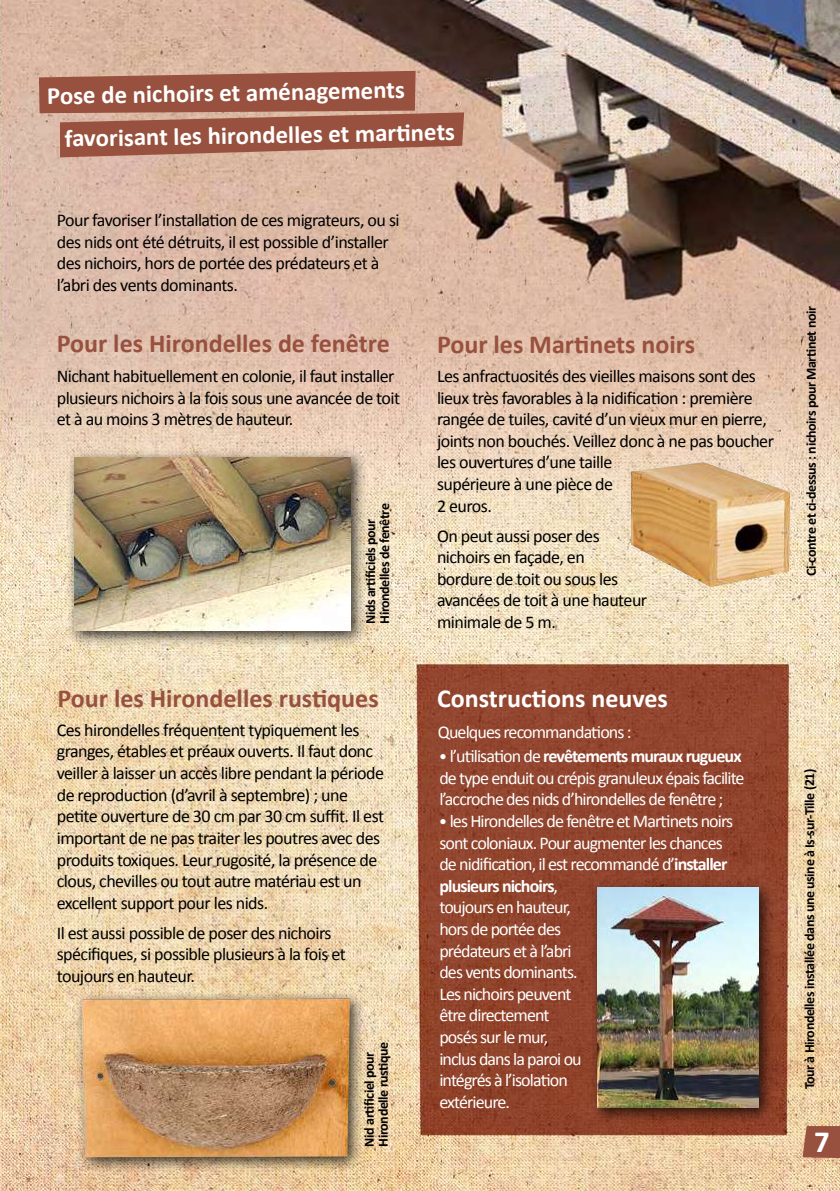
<style>
.page{position:relative;width:840px;height:1191px;background:#fff}
.page>*{position:absolute;margin:0;border:0;box-sizing:border-box;transform-origin:0 0}
.t1{font:700 30.8px "Calibri";color:#fff}
.t2{font:700 26px "Calibri";color:#98513e}
.t3{font:700 26px "Calibri";color:#fff}
.t4{font:700 24.8px/42.8px "Calibri";color:#fff}
.t5{font:18px/21.6px "Calibri";letter-spacing:-.03em;color:#000}
.t6{font:18px/21.6px "Calibri";letter-spacing:-.05em;color:#fff}
.t7{font:700 14px/14px "Calibri";letter-spacing:-.03em;color:#020000}
.s1{font-style:italic;font-size:12px}
.s2{font-weight:700}
</style>
<div class="page">
<img style="left:0;top:0;width:839px;height:1191px">
<div style="left:66px;top:449px;width:301px;height:198px;background:#000;opacity:.75"></div>
<img style="left:74px;top:457px;width:276px;height:174px">
<svg style="left:39px;top:71px;width:425px;height:86px;background:#a66754"></svg>
<img style="left:630px;top:462px;width:159px;height:125px">
<div style="left:73px;top:989px;width:292px;height:184px;background:#000;opacity:.75"></div>
<img style="left:81px;top:997px;width:269px;height:160px">
<div style="left:589px;top:879px;width:185px;height:245px;background:#000;opacity:.75"></div>
<img style="left:597px;top:887px;width:161px;height:220px">
<svg style="left:802px;top:1126px;width:37px;height:32px"></svg>
<h3 class="t4" style="left:64px;top:74px;width:391px;text-indent:-17px;rotate:-1deg">Pose de nichoirs et aménagements favorisant les hirondelles et marti nets</h3>
<p class="t5" style="left:57px;top:209px;width:344px">Pour favoriser l’installation de ces migrateurs, ou si des nids ont été détruits, il est possible d’installer des nichoirs, hors de portée des prédateurs et à l’abri des vents dominants.</p>
<h2 class="t2" style="left:57px;top:326px;width:334px">Pour les Hirondelles de fenêtre</h2>
<p class="t5" style="left:57px;top:365px;width:345px">Nichant habituellement en colonie, il faut installer plusieurs nichoirs à la fois sous une avancée de toit et à au moins 3 mètres de hauteur.</p>
<p class="t7" style="left:363px;top:624px;width:122px;rotate:-90deg">Nids artificiels pour<br>Hirondelles de fenêtre</p>
<h2 class="t2" style="left:57px;top:681px;width:322px">Pour les Hirondelles rustiques</h2>
<p class="t5" style="left:57px;top:719px;width:329px">Ces hirondelles fréquentent typiquement les granges, étables et préaux ouverts. Il faut donc veiller à laisser un accès libre pendant la période de reproduction (d’avril à septembre) ; une petite ouverture de 30 cm par 30 cm suffit. Il est important de ne pas traiter les poutres avec des produits toxiques. Leur rugosité, la présence de clous, chevilles ou tout autre matériau est un excellent support pour les nids.</p>
<p class="t5" style="left:57px;top:922px;width:290px">Il est aussi possible de poser des nichoirs spécifiques, si possible plusieurs à la fois et toujours en hauteur.</p>
<p class="t7" style="left:362px;top:1146px;width:106px;rotate:-90deg">Nid artificiel pour<br>Hirondelle rustique</p>
<h2 class="t2" style="left:437px;top:328px;width:259px">Pour les Martinets noirs</h2>
<p class="t5" style="left:437px;top:365px;width:338px">Les anfractuosités des vieilles maisons sont des lieux très favorables à la nidification : première rangée de tuiles, cavité d’un vieux mur en pierre, joints non bouchés. Veillez donc à ne pas boucher les ouvertures d’une taille<br>supérieure à une pièce de<br>2 euros.</p>
<p class="t5" style="left:437px;top:525px;width:211px">On peut aussi poser des nichoirs en façade, en<br>bordure de toit ou sous les avancées de toit à une hauteur minimale de 5 m.</p>
<h2 class="t3" style="left:437px;top:681px;width:232px">Constructions neuves</h2>
<p class="t6" style="left:437px;top:721px;width:195px">Quelques recommandations :</p>
<p class="t6" style="left:439px;top:745px;width:306px"><span class="s1">●</span> l’utilisation de <span class="s2">revêtements muraux rugueux </span>de type enduit ou crépis granuleux épais facilite l’accroche des nids d’hirondelles de fenêtre ;</p>
<p class="t6" style="left:439px;top:810px;width:295px"><span class="s1">●</span> les Hirondelles de fenêtre et Martinets noirs sont coloniaux. Pour augmenter les chances de nidification, il est recommandé d’<span class="s2">installer plusieurs nichoirs</span>,<br>toujours en hauteur,<br>hors de portée des<br>prédateurs et à l’abri<br>des vents dominants.<br>Les nichoirs peuvent<br>être directement<br>posés sur le mur,<br>inclus dans la paroi ou<br>intégrés à l’isolation<br>extérieure.</p>
<p class="t7" style="left:803px;top:576px;width:272px;rotate:-90deg">Ci-contre et ci-dessus : nichoirs pour Martinet noir</p>
<p class="t7" style="left:802px;top:1089px;width:322px;rotate:-90deg">Tour à Hirondelles installée dans une usine à Is-sur-Tille (21)</p>
<h1 class="t1" style="left:813px;top:1122px;width:17px">7</h1>
</div>
